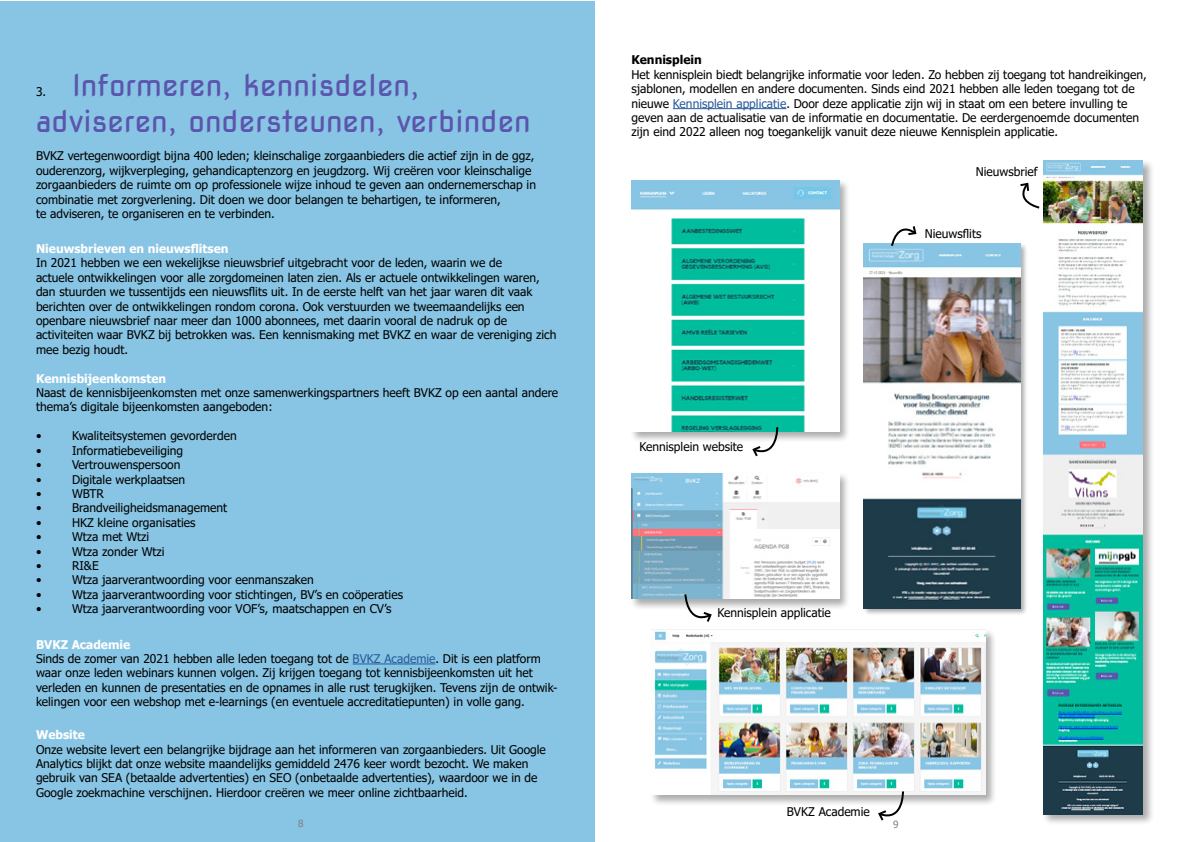
<style>
.page{position:relative;width:1191px;height:842px;background:#fff}
.page>*{position:absolute;margin:0;border:0;box-sizing:border-box;transform-origin:0 0}
.t1{font:30px/36px "Nova Square";color:#5b55ad}
.t2{font:12px/14.4px "Tahoma";color:#000}
.t3{font:700 12px "Tahoma";color:#fff}
.t4{font:700 12px "Tahoma";color:#000}
.t5{font:10px "Tahoma";color:#808080}
.s1{font-weight:700;color:#fff}
.s2{color:#275b9b}
</style>
<div class="page">
<div style="left:0;top:1px;width:595px;height:840px;background:#88c5e4"></div>
<hr style="left:673px;top:108px;width:113px;height:1px;background:#275b9b">
<hr style="left:352px;top:663px;width:83px;height:1px;background:#275b9b">
<div style="left:1042px;top:159px;width:112px;height:666px;background:#000;opacity:.33"></div>
<img style="left:1043px;top:160px;width:100px;height:654px">
<div style="left:862px;top:243px;width:166px;height:373px;background:#000;opacity:.33"></div>
<img style="left:864px;top:244px;width:156px;height:364px">
<div style="left:629px;top:178px;width:221px;height:265px;background:#000;opacity:.33"></div>
<img style="left:631px;top:180px;width:208px;height:251px">
<div style="left:629px;top:471px;width:221px;height:139px;background:#000;opacity:.33"></div>
<img style="left:631px;top:473px;width:208px;height:126px">
<div style="left:649px;top:628px;width:347px;height:178px;background:#000;opacity:.33"></div>
<img style="left:651px;top:630px;width:334px;height:165px">
<svg style="left:751px;top:425px;width:28px;height:32px"></svg>
<svg style="left:683px;top:592px;width:30px;height:30px"></svg>
<svg style="left:890px;top:226px;width:28px;height:22px"></svg>
<svg style="left:1020px;top:182px;width:20px;height:27px"></svg>
<svg style="left:876px;top:789px;width:29px;height:32px"></svg>
<h1 class="t1" style="left:36px;top:66px;width:496px;text-indent:36px">Informeren, kennisdelen, adviseren, ondersteunen, verbinden</h1>
<p class="t2" style="left:36px;top:149px;width:501px">BVKZ vertegenwoordigt bijna 400 leden; kleinschalige zorgaanbieders die actief zijn in de ggz, ouderenzorg, wijkverpleging, gehandicaptenzorg en jeugdzorg. Wij creëren voor kleinschalige zorgaanbieders de ruimte om op professionele wijze inhoud te geven aan ondernemerschap in combinatie met zorgverlening. Dit doen we door belangen te behartigen, te informeren,<br>te adviseren, te organiseren en te verbinden.</p>
<p class="t3" style="left:36px;top:240px;width:194px">Nieuwsbrieven en nieuwsflitsen</p>
<p class="t2" style="left:36px;top:256px;width:522px">In 2021 hebben we een wekelijkse nieuwsbrief uitgebracht voor de leden, waarin we de<br>actuele ontwikkelingen voor alle zorgdomeinen laten zien. Als er actuele ontwikkelingen waren, dan stuurden we tussentijds een nieuwsflits uit. In de eerste helft van het jaar waren dit vaak berichten over de ontwikkelingen rondom corona. Ook verstuurden we tweemaandelijks een openbare nieuwsbrief naar meer dan 1000 abonnees, met daarin vooral de nadruk op de activiteiten waar BVKZ bij betrokken was. Een kennismaking met BVKZ en waar de vereniging zich mee bezig houdt.</p>
<p class="t3" style="left:36px;top:370px;width:132px">Kennisbijeenkomsten</p>
<p class="t2" style="left:36px;top:386px;width:524px">Naast de kennisbijeenkomsten met onze samenwerkingspartners heeft BVKZ op een aantal andere thema’s digitale bijeenkomsten aangeboden:</p>
<p class="t2" style="left:36px;top:429px;width:7px">•</p>
<p class="t2" style="left:72px;top:429px;width:166px">Kwaliteitsystemen gevorderden</p>
<p class="t2" style="left:36px;top:444px;width:7px">•</p>
<p class="t2" style="left:72px;top:444px;width:113px">Informatiebeveiliging</p>
<p class="t2" style="left:36px;top:458px;width:7px">•</p>
<p class="t2" style="left:72px;top:458px;width:110px">Vertrouwenspersoon</p>
<p class="t2" style="left:36px;top:473px;width:7px">•</p>
<p class="t2" style="left:72px;top:473px;width:115px">Digitale werkplaatsen</p>
<p class="t2" style="left:36px;top:487px;width:7px">•</p>
<p class="t2" style="left:72px;top:487px;width:34px">WBTR</p>
<p class="t2" style="left:36px;top:501px;width:7px">•</p>
<p class="t2" style="left:72px;top:501px;width:157px">Brandveiligheidsmanagement</p>
<p class="t2" style="left:36px;top:516px;width:7px">•</p>
<p class="t2" style="left:72px;top:516px;width:125px">HKZ kleine organisaties</p>
<p class="t2" style="left:36px;top:530px;width:7px">•</p>
<p class="t2" style="left:72px;top:530px;width:79px">Wtza met Wtzi</p>
<p class="t2" style="left:36px;top:545px;width:7px">•</p>
<p class="t2" style="left:72px;top:545px;width:94px">Wtza zonder Wtzi</p>
<p class="t2" style="left:36px;top:559px;width:7px">•</p>
<p class="t2" style="left:72px;top:559px;width:28px">RI&amp;E</p>
<p class="t2" style="left:36px;top:573px;width:7px">•</p>
<p class="t2" style="left:72px;top:573px;width:243px">Wtza jaarverantwoording voor eenmanszaken</p>
<p class="t2" style="left:36px;top:588px;width:7px">•</p>
<p class="t2" style="left:72px;top:588px;width:332px">Wtza jaarverantwoording voor stichtingen, BV’s en coöperaties</p>
<p class="t2" style="left:36px;top:602px;width:7px">•</p>
<p class="t2" style="left:72px;top:602px;width:321px">Wtza jaarverantwoording voor VOF’s, maatschappen en CV’s</p>
<p class="t2" style="left:36px;top:85px;width:12px">3.</p>
<p class="t2" style="left:36px;top:638px;width:523px"><span class="s1">BVKZ Academie<br></span>Sinds de zomer van 2021 hebben alle leden toegang tot de <span class="s2">BVKZ Academie</span>. Dit is een platform waar onze leden webinars kunnen volgen. Zij krijgen toegang tot kennisbijeenkomsten uit het verleden en kunnen de presentaties en de opnames in alle rust terugkijken. Tevens zijn de ontwik&shy;kelingen voor een webshop met e-learnings (en eventuele accreditatiepunten) in volle gang.</p>
<p class="t3" style="left:36px;top:726px;width:50px">Website</p>
<p class="t2" style="left:36px;top:743px;width:511px">Onze website levert een belangrijke bijdrage aan het informeren van zorgaanbieders. Uit Google Analytics blijkt dat onze website maandelijks gemiddeld 2476 keer wordt bezocht. We maken gebruik van SEA (betaalde advertenties) en SEO (onbetaalde advertenties), waardoor we in de Google zoekmachine verschijnen. Hierdoor creëren we meer online zichtbaarheid.</p>
<p class="t4" style="left:631px;top:52px;width:72px">Kennisplein</p>
<p class="t2" style="left:631px;top:68px;width:517px">Het kennisplein biedt belangrijke informatie voor leden. Zo hebben zij toegang tot handreikingen, sjablonen, modellen en andere documenten. Sinds eind 2021 hebben alle leden toegang tot de nieuwe <span class="s2">Kennisplein applicatie</span>. Door deze applicatie zijn wij in staat om een betere invulling te geven aan de actualisatie van de informatie en documentatie. De eerdergenoemde documenten zijn eind 2022 alleen nog toegankelijk vanuit deze nieuwe Kennisplein applicatie.</p>
<p class="t2" style="left:975px;top:165px;width:63px">Nieuwsbrief</p>
<p class="t2" style="left:925px;top:227px;width:58px">Nieuwsflits</p>
<p class="t2" style="left:639px;top:440px;width:105px">Kennisplein website</p>
<p class="t2" style="left:717px;top:606px;width:115px">Kennisplein applicatie</p>
<p class="t2" style="left:787px;top:805px;width:84px">BVKZ Academie</p>
<p class="t5" style="left:298px;top:817px;width:7px">8</p>
<p class="t5" style="left:893px;top:817px;width:7px">9</p>
</div>
